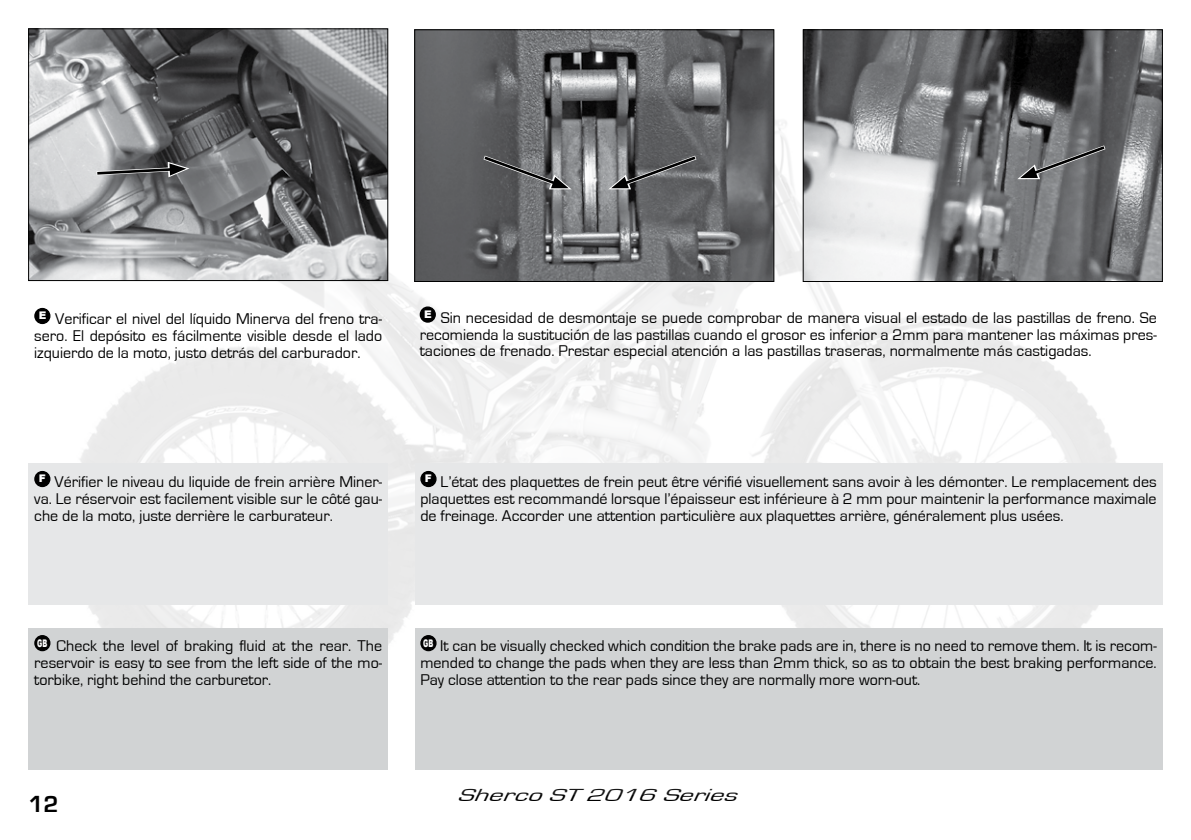
<style>
.page{position:relative;width:1191px;height:840px;background:#fff}
.page>*{position:absolute;margin:0;border:0;box-sizing:border-box;transform-origin:0 0}
.t1{font:700 24px "Eurostile";color:#000}
.t2{font:italic 18px "Eurostile";color:#000;scale:1.57 1}
.t3{font:16px/16.8px "Eurostile";color:#000;text-align:justify}
</style>
<div class="page">
<img style="left:43px;top:57px;width:1105px;height:713px">
<img style="left:30px;top:31px;width:356px;height:247px">
<div style="left:28px;top:29px;width:360px;height:251px;border:1px solid #000"></div>
<div style="left:29px;top:627px;width:359px;height:142px;background:#d1d3d4"></div>
<div style="left:29px;top:463px;width:359px;height:141px;background:#e6e7e8"></div>
<div style="left:35px;top:308px;width:15px;height:15px;background:#000;border-radius:50%"></div>
<div style="left:34px;top:308px;width:16px;height:16px;border:1px solid #000;border-radius:50%"></div>
<div style="left:35px;top:471px;width:15px;height:15px;background:#000;border-radius:50%"></div>
<div style="left:34px;top:470px;width:16px;height:17px;border:1px solid #000;border-radius:50%"></div>
<div style="left:35px;top:635px;width:15px;height:15px;background:#000;border-radius:50%"></div>
<div style="left:34px;top:634px;width:16px;height:17px;border:1px solid #000;border-radius:50%"></div>
<img style="left:416px;top:32px;width:356px;height:247px">
<div style="left:414px;top:30px;width:360px;height:251px;border:1px solid #000"></div>
<div style="left:415px;top:627px;width:747px;height:142px;background:#d1d3d4"></div>
<div style="left:415px;top:463px;width:747px;height:141px;background:#e6e7e8"></div>
<div style="left:420px;top:307px;width:15px;height:15px;background:#000;border-radius:50%"></div>
<div style="left:420px;top:306px;width:16px;height:16px;border:1px solid #000;border-radius:50%"></div>
<div style="left:421px;top:471px;width:15px;height:15px;background:#000;border-radius:50%"></div>
<div style="left:420px;top:470px;width:16px;height:17px;border:1px solid #000;border-radius:50%"></div>
<div style="left:421px;top:635px;width:15px;height:15px;background:#000;border-radius:50%"></div>
<div style="left:420px;top:634px;width:16px;height:17px;border:1px solid #000;border-radius:50%"></div>
<svg style="left:608px;top:152px;width:93px;height:38px;background:#656668"></svg>
<svg style="left:479px;top:152px;width:92px;height:38px;background:#666769"></svg>
<img style="left:805px;top:32px;width:355px;height:247px">
<div style="left:803px;top:30px;width:359px;height:251px;border:1px solid #000"></div>
<svg style="left:1017px;top:142px;width:93px;height:37px;background:#6c6d6f"></svg>
<svg style="left:92px;top:162px;width:97px;height:15px"></svg>
<p class="t3" style="left:34px;top:310px;width:349px"><sup>E</sup> Verificar el nivel del líquido Minerva del freno tra&shy;sero. El depósito es fácilmente visible desde el lado izquierdo de la moto, justo detrás del carburador.</p>
<p class="t3" style="left:420px;top:309px;width:738px"><sup>E</sup> Sin necesidad de desmontaje se puede comprobar de manera visual el estado de las pastillas de freno. Se recomienda la sustitución de las pastillas cuando el grosor es inferior a 2mm para mantener las máximas pres&shy;taciones de frenado. Prestar especial atención a las pastillas traseras, normalmente más castigadas.</p>
<p class="t3" style="left:34px;top:473px;width:349px"><sup>F</sup> Vérifier le niveau du liquide de frein arrière Miner&shy;va. Le réservoir est facilement visible sur le côté gau&shy;che de la moto, juste derrière le carburateur.</p>
<p class="t3" style="left:420px;top:473px;width:738px"><sup>F</sup> L’état des plaquettes de frein peut être vérifié visuellement sans avoir à les démonter. Le remplacement des plaquettes est recommandé lorsque l’épaisseur est inférieure à 2 mm pour maintenir la performance maximale de freinage. Accorder une attention particulière aux plaquettes arrière, généralement plus usées.</p>
<p class="t3" style="left:34px;top:637px;width:349px"><sup>GB</sup> Check the level of braking fluid at the rear. The reservoir is easy to see from the left side of the mo&shy;torbike, right behind the carburetor.</p>
<p class="t3" style="left:420px;top:637px;width:738px"><sup>GB</sup> It can be visually checked which condition the brake pads are in, there is no need to remove them. It is recom&shy;mended to change the pads when they are less than 2mm thick, so as to obtain the best braking performance.<br>Pay close attention to the rear pads since they are normally more worn-out.</p>
<h1 class="t1" style="left:28px;top:790px;width:32px">12</h1>
<p class="t2" style="left:457px;top:785px;width:185px">ShercoST2016Series</p>
</div>
